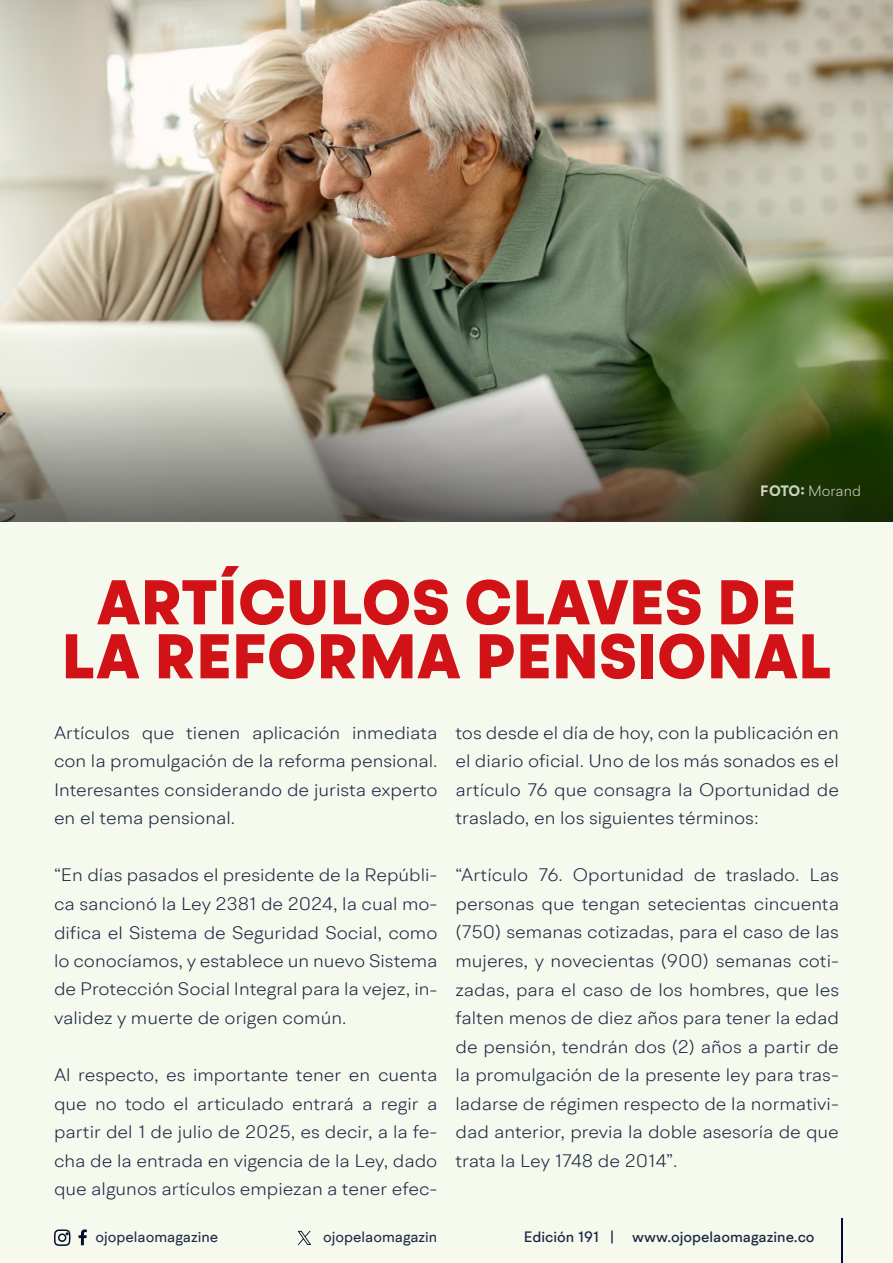
<style>
.page{position:relative;width:893px;height:1263px;background:#f6f9ee}
.page>*{position:absolute;margin:0;border:0;box-sizing:border-box;transform-origin:0 0}
.t1{font:900 63px/54px "BR Hendrix";letter-spacing:.01em;color:#d11217;text-align:center}
.t2{font:300 18px/28.5px "BR Hendrix";color:#1b2943;text-align:justify;scale:1.07 1}
.t3{font:500 15px "BR Hendrix";color:#1b2943}
.t4{font:15px "BR Hendrix";color:#1b2943}
.t5{font:300 15px "BR Hendrix";color:#f5faed}
.s1{font-weight:700}
</style>
<div class="page">
<svg style="left:79px;top:1229px;width:8px;height:16px"></svg>
<svg style="left:54px;top:1229px;width:17px;height:17px"></svg>
<hr style="left:841px;top:1219px;width:1px;height:44px;background:#000f2b">
<svg style="left:298px;top:1231px;width:13px;height:14px"></svg>
<img style="left:0;top:0;width:893px;height:385px">
<img style="left:0;top:385px;width:893px;height:137px">
<p class="t5" style="left:761px;top:481px;width:102px"><span class="s1">FOTO:</span> Morand</p>
<h1 class="t1" style="left:62px;top:577px;width:771px">ARTÍCULOS CLAVES DE<br>LA REFORMA PENSIONAL</h1>
<p class="t2" style="left:54px;top:718px;width:360px">Artículos que tienen aplicación inmediata con la promulgación de la reforma pensional.<br>Interesantes considerando de jurista experto en el tema pensional.</p>
<p class="t2" style="left:54px;top:861px;width:360px">“En días pasados el presidente de la Repúbli&shy;ca sancionó la Ley 2381 de 2024, la cual mo&shy;difica el Sistema de Seguridad Social, como lo conocíamos, y establece un nuevo Sistema de Protección Social Integral para la vejez, in&shy;validez y muerte de origen común.</p>
<p class="t2" style="left:54px;top:1060px;width:360px">Al respecto, es importante tener en cuenta que no todo el articulado entrará a regir a partir del 1 de julio de 2025, es decir, a la fe&shy;cha de la entrada en vigencia de la Ley, dado que algunos artículos empiezan a tener efec-</p>
<p class="t2" style="left:455px;top:718px;width:360px">tos desde el día de hoy, con la publicación en el diario oficial. Uno de los más sonados es el artículo 76 que consagra la Oportunidad de traslado, en los siguientes términos:</p>
<p class="t2" style="left:455px;top:861px;width:360px">“Artículo 76. Oportunidad de traslado. Las personas que tengan setecientas cincuenta (750) semanas cotizadas, para el caso de las mujeres, y novecientas (900) semanas coti&shy;zadas, para el caso de los hombres, que les falten menos de diez años para tener la edad de pensión, tendrán dos (2) años a partir de la promulgación de la presente ley para tras&shy;ladarse de régimen respecto de la normativi&shy;dad anterior, previa la doble asesoría de que trata la Ley 1748 de 2014”.</p>
<p class="t4" style="left:96px;top:1227px;width:124px">ojopelaomagazine</p>
<p class="t4" style="left:323px;top:1227px;width:116px">ojopelaomagazin</p>
<p class="t3" style="left:524px;top:1227px;width:292px">Edición 191 | www.ojopelaomagazine.co</p>
</div>
